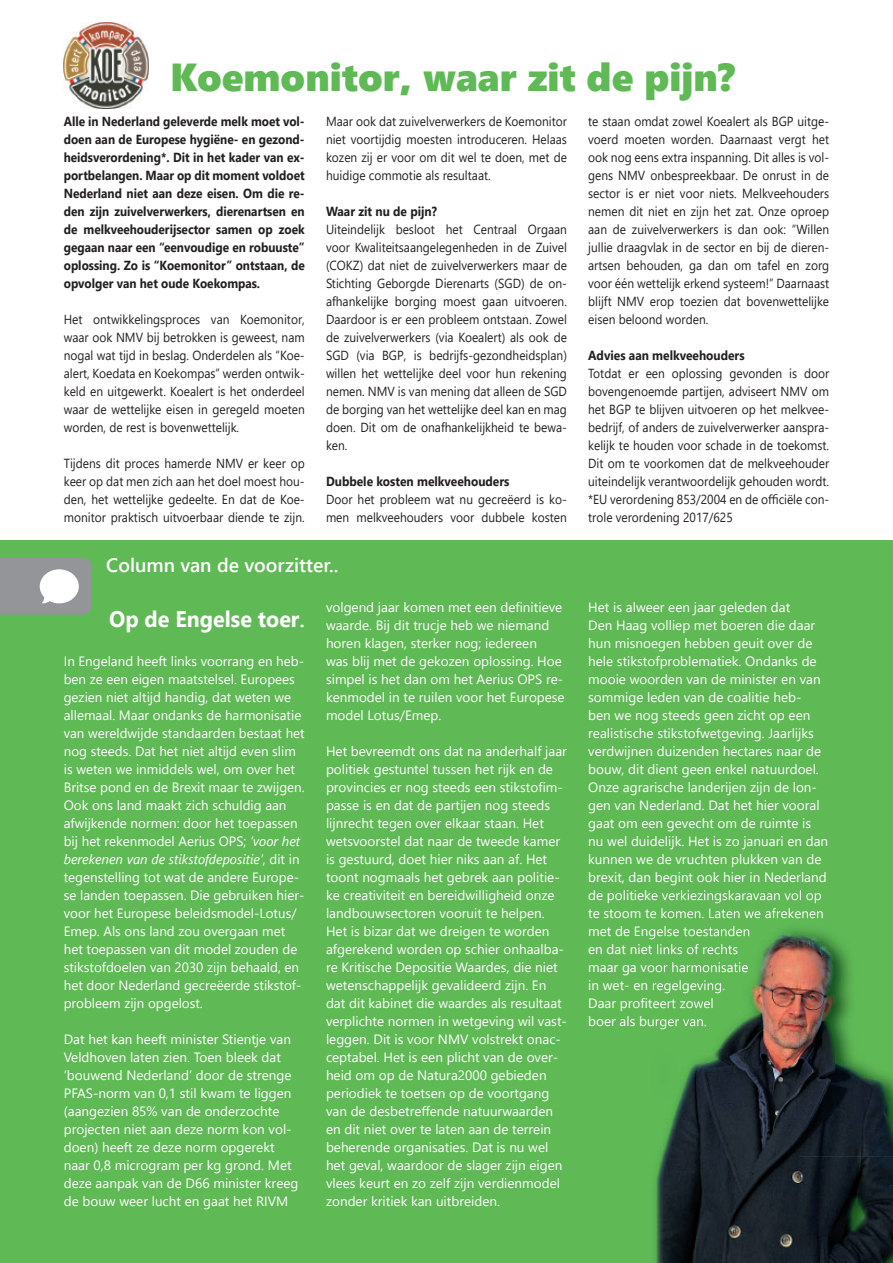
<style>
.page{position:relative;width:893px;height:1263px;background:#fff}
.page>*{position:absolute;margin:0;border:0;box-sizing:border-box;transform-origin:0 0}
.t1{font:39px "Segoe UI Black";color:#5fb955}
.t2{font:700 22.5px "Segoe UI";color:#fff;scale:.95 1}
.t3{font:600 19.5px "Segoe UI";color:#fff}
.t4{font:13.5px/18px "Segoe UI";color:#fff}
.t5{font:13.2px/18px "Segoe UI";color:#231f20;text-align:justify;scale:.91 1}
.t6{font:700 13.2px/18px "Segoe UI";color:#231f20;text-align:justify;scale:.9 1}
.t7{font:700 13.2px "Segoe UI";color:#231f20;scale:.91 1}
.s1{font-weight:600}
.s2{font-style:italic}
</style>
<div class="page">
<div style="left:0;top:540px;width:893px;height:723px;background:#5fb955"></div>
<svg style="left:0;top:558px;width:91px;height:57px;background:#a8abac"></svg>
<img style="left:64px;top:23px;width:85px;height:85px">
<img style="left:650px;top:903px;width:243px;height:360px">
<svg style="left:650px;top:893px;width:7px;height:25px"></svg>
<svg style="left:650px;top:926px;width:7px;height:28px"></svg>
<svg style="left:650px;top:962px;width:7px;height:67px"></svg>
<img style="left:657px;top:890px;width:164px;height:13px">
<img style="left:657px;top:908px;width:167px;height:10px">
<img style="left:657px;top:926px;width:93px;height:13px">
<img style="left:657px;top:944px;width:81px;height:10px">
<img style="left:657px;top:962px;width:91px;height:13px">
<img style="left:657px;top:980px;width:68px;height:13px">
<img style="left:657px;top:998px;width:57px;height:13px">
<img style="left:657px;top:1016px;width:49px;height:13px">
<svg style="left:824px;top:1209px;width:5px;height:10px"></svg>
<h1 class="t1" style="left:170px;top:49px;width:566px">Koemonitor, waar zit de pijn?</h1>
<p class="t6" style="left:64px;top:112px;width:269px">Alle in Nederland geleverde melk moet vol&shy;doen aan de Europese hygiëne- en gezond&shy;heidsverordening*. Dit in het kader van ex&shy;portbelangen. Maar op dit moment voldoet Nederland niet aan deze eisen. Om die re&shy;den zijn zuivelverwerkers, dierenartsen en de melkveehouderijsector samen op zoek gegaan naar een “eenvoudige en robuuste” oplossing. Zo is “Koemonitor” ontstaan, de opvolger van het oude Koekompas.</p>
<p class="t5" style="left:64px;top:310px;width:266px">Het ontwikkelingsproces van Koemonitor, waar ook NMV bij betrokken is geweest, nam nogal wat tijd in beslag. Onderdelen als “Koe&shy;alert, Koedata en Koekompas” werden ontwik&shy;keld en uitgewerkt. Koealert is het onderdeel waar de wettelijke eisen in geregeld moeten worden, de rest is bovenwettelijk.</p>
<p class="t5" style="left:64px;top:454px;width:266px">Tijdens dit proces hamerde NMV er keer op keer op dat men zich aan het doel moest hou&shy;den, het wettelijke gedeelte. En dat de Koe&shy;monitor praktisch uitvoerbaar diende te zijn.</p>
<p class="t5" style="left:326px;top:112px;width:266px">Maar ook dat zuivelverwerkers de Koemonitor niet voortijdig moesten introduceren. Helaas kozen zij er voor om dit wel te doen, met de huidige commotie als resultaat.</p>
<p class="t7" style="left:326px;top:201px;width:124px">Waar zit nu de pijn?</p>
<p class="t5" style="left:326px;top:220px;width:266px">Uiteindelijk besloot het Centraal Orgaan voor Kwaliteitsaangelegenheden in de Zuivel (COKZ) dat niet de zuivelverwerkers maar de Stichting Geborgde Dierenarts (SGD) de on&shy;afhankelijke borging moest gaan uitvoeren.<br>Daardoor is er een probleem ontstaan. Zowel de zuivelverwerkers (via Koealert) als ook de SGD (via BGP, is bedrijfs-gezondheidsplan) willen het wettelijke deel voor hun rekening nemen. NMV is van mening dat alleen de SGD de borging van het wettelijke deel kan en mag doen. Dit om de onafhankelijkheid te bewa&shy;ken.</p>
<p class="t7" style="left:326px;top:471px;width:203px">Dubbele kosten melkveehouders</p>
<p class="t5" style="left:326px;top:490px;width:266px">Door het probleem wat nu gecreëerd is ko&shy;men melkveehouders voor dubbele kosten</p>
<h3 class="t3" style="left:106px;top:550px;width:234px">Column van de voorzitter..</h3>
<h2 class="t2" style="left:109px;top:601px;width:208px">Op de Engelse toer<span class="s1">.</span></h2>
<p class="t4" style="left:64px;top:652px;width:242px">In Engeland heeft links voorrang en heb&shy;ben ze een eigen maatstelsel. Europees gezien niet altijd handig, dat weten we allemaal. Maar ondanks de harmonisatie van wereldwijde standaarden bestaat het nog steeds. Dat het niet altijd even slim is weten we inmiddels wel, om over het Britse pond en de Brexit maar te zwijgen.<br>Ook ons land maakt zich schuldig aan afwijkende normen: door het toepassen bij het rekenmodel Aerius OPS; <span class="s2">‘voor het berekenen van de stikstofdepositie’</span>, dit in tegenstelling tot wat de andere Europe&shy;se landen toepassen. Die gebruiken hier&shy;voor het Europese beleidsmodel-Lotus/ Emep. Als ons land zou overgaan met het toepassen van dit model zouden de stikstofdoelen van 2030 zijn behaald, en het door Nederland gecreëerde stikstof&shy;probleem zijn opgelost.</p>
<p class="t4" style="left:64px;top:1030px;width:236px">Dat het kan heeft minister Stientje van Veldhoven laten zien. Toen bleek dat ‘bouwend Nederland’ door de strenge PFAS-norm van 0,1 stil kwam te liggen (aangezien 85% van de onderzochte projecten niet aan deze norm kon vol&shy;doen) heeft ze deze norm opgerekt naar 0,8 microgram per kg grond. Met deze aanpak van de D66 minister kreeg de bouw weer lucht en gaat het RIVM</p>
<p class="t4" style="left:326px;top:598px;width:240px">volgend jaar komen met een definitieve waarde. Bij dit trucje heb we niemand horen klagen, sterker nog; iedereen<br>was blij met de gekozen oplossing. Hoe simpel is het dan om het Aerius OPS re&shy;kenmodel in te ruilen voor het Europese model Lotus/Emep.</p>
<p class="t4" style="left:326px;top:742px;width:242px">Het bevreemdt ons dat na anderhalf jaar politiek gestuntel tussen het rijk en de provincies er nog steeds een stikstofim&shy;passe is en dat de partijen nog steeds lijnrecht tegen over elkaar staan. Het wetsvoorstel dat naar de tweede kamer is gestuurd, doet hier niks aan af. Het toont nogmaals het gebrek aan politie&shy;ke creativiteit en bereidwilligheid onze landbouwsectoren vooruit te helpen.<br>Het is bizar dat we dreigen te worden afgerekend worden op schier onhaalba&shy;re Kritische Depositie Waardes, die niet wetenschappelijk gevalideerd zijn. En dat dit kabinet die waardes als resultaat verplichte normen in wetgeving wil vast&shy;leggen. Dit is voor NMV volstrekt onac&shy;ceptabel. Het is een plicht van de over&shy;heid om op de Natura2000 gebieden periodiek te toetsen op de voortgang van de desbetreffende natuurwaarden en dit niet over te laten aan de terrein beherende organisaties. Dat is nu wel het geval, waardoor de slager zijn eigen vlees keurt en zo zelf zijn verdienmodel zonder kritiek kan uitbreiden.</p>
<p class="t5" style="left:588px;top:112px;width:266px">te staan omdat zowel Koealert als BGP uitge&shy;voerd moeten worden. Daarnaast vergt het ook nog eens extra inspanning. Dit alles is vol&shy;gens NMV onbespreekbaar. De onrust in de sector is er niet voor niets. Melkveehouders nemen dit niet en zijn het zat. Onze oproep aan de zuivelverwerkers is dan ook: “Willen jullie draagvlak in de sector en bij de dieren&shy;artsen behouden, ga dan om tafel en zorg voor één wettelijk erkend systeem!” Daarnaast blijft NMV erop toezien dat bovenwettelijke eisen beloond worden.</p>
<p class="t7" style="left:588px;top:344px;width:173px">Advies aan melkveehouders</p>
<p class="t5" style="left:588px;top:364px;width:266px">Totdat er een oplossing gevonden is door bovengenoemde partijen, adviseert NMV om het BGP te blijven uitvoeren op het melkvee&shy;bedrijf, of anders de zuivelverwerker aanspra&shy;kelijk te houden voor schade in de toekomst.<br>Dit om te voorkomen dat de melkveehouder uiteindelijk verantwoordelijk gehouden wordt. *EU verordening 853/2004 en de officiële con&shy;trole verordening 2017/625</p>
<p class="t4" style="left:588px;top:598px;width:241px">Het is alweer een jaar geleden dat<br>Den Haag volliep met boeren die daar hun misnoegen hebben geuit over de hele stikstofproblematiek. Ondanks de mooie woorden van de minister en van sommige leden van de coalitie heb-<br>ben we nog steeds geen zicht op een realistische stikstofwetgeving. Jaarlijks verdwijnen duizenden hectares naar de bouw, dit dient geen enkel natuurdoel.<br>Onze agrarische landerijen zijn de lon&shy;gen van Nederland. Dat het hier vooral gaat om een gevecht om de ruimte is nu wel duidelijk. Het is zo januari en dan kunnen we de vruchten plukken van de brexit, dan begint ook hier in Nederland</p>
<p class="t4" style="left:588px;top:994px;width:127px">Daar profiteert zowel boer als burger van.</p>
</div>
